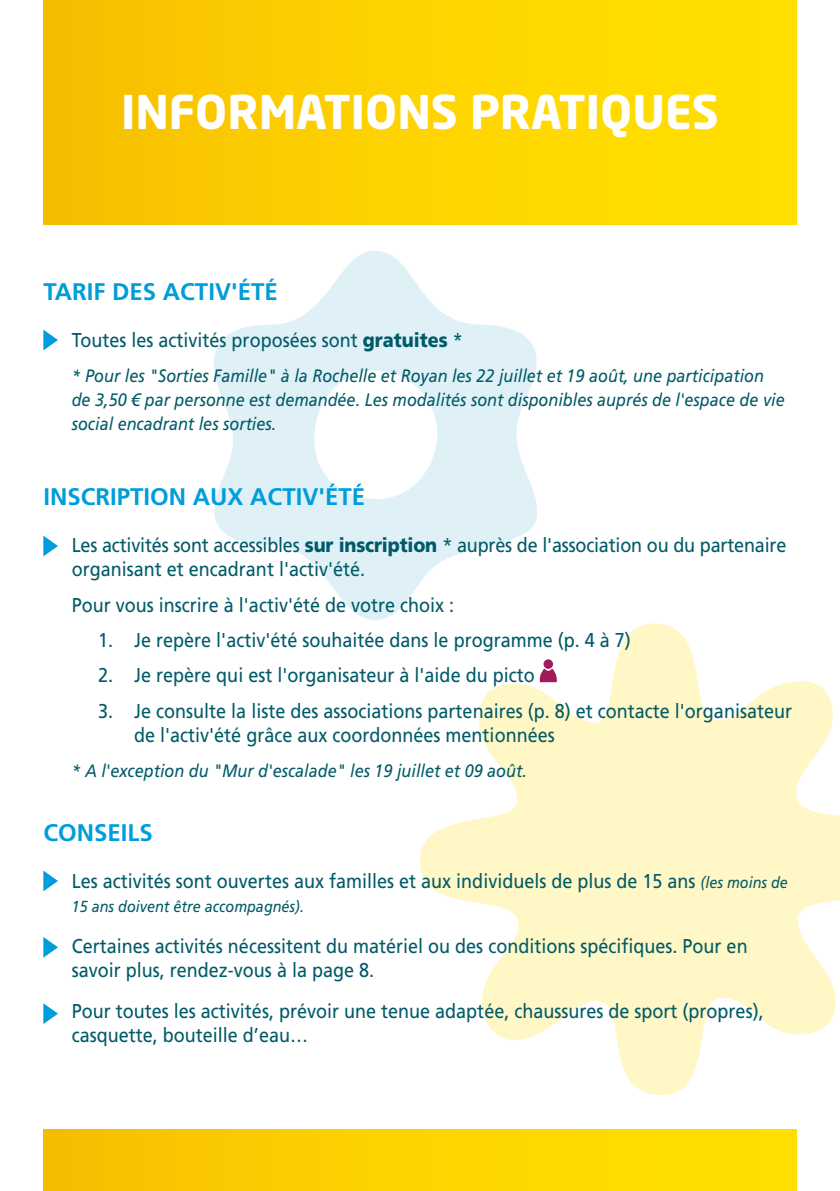
<style>
.page{position:relative;width:840px;height:1191px;background:#fff}
.page>*{position:absolute;margin:0;border:0;box-sizing:border-box;transform-origin:0 0}
.t1{font:700 46px "Neo Sans Std";color:#fff}
.t2{font:700 24px "Frutiger LT Std";color:#009ddb}
.t3{font:20px/24px "Frutiger LT Std";color:#005b68;scale:.9 1}
.t4{font:italic 18px/24px "Frutiger LT Std";color:#005b68;scale:.9 1}
.t5{font:italic 16px "Frutiger LT Std";color:#005b68;scale:.9 1}
.s1{font-weight:900}
.s2{font-style:italic;font-size:16px}
</style>
<div class="page">
<svg style="left:214px;top:251px;width:323px;height:369px;fill:#dff1f7"></svg>
<svg style="left:420px;top:623px;width:419px;height:472px;fill:#fff7c5"></svg>
<div style="left:43px;top:0;width:753px;height:224px;background:linear-gradient(to right,#f8c000,#ffe200)"></div>
<div style="left:43px;top:1129px;width:753px;height:62px;background:linear-gradient(to right,#f8c000,#ffe200)"></div>
<div style="left:543px;top:659px;width:9px;height:10px;background:#a21a5b;border-radius:50%"></div>
<svg style="left:538px;top:669px;width:19px;height:13px"></svg>
<svg style="left:43px;top:330px;width:15px;height:20px"></svg>
<svg style="left:43px;top:535px;width:15px;height:21px"></svg>
<svg style="left:43px;top:870px;width:15px;height:21px"></svg>
<svg style="left:43px;top:937px;width:15px;height:20px"></svg>
<svg style="left:43px;top:1003px;width:15px;height:21px"></svg>
<h1 class="t1" style="left:121px;top:82px;width:599px">INFORMATIONS PRATIQUES</h1>
<p class="t2" style="left:43px;top:277px;width:236px">TARIF DES ACTIV'ÉTÉ</p>
<p class="t3" style="left:72px;top:328px;width:436px">Toutes les activités proposées sont <span class="s1">gratuites</span> *</p>
<p class="t4" style="left:72px;top:364px;width:793px">* Pour les "Sorties Famille" à la Rochelle et Royan les 22 juillet et 19 août, une participation de 3,50 € par personne est demandée. Les modalités sont disponibles auprés de l'espace de vie social encadrant les sorties.</p>
<p class="t2" style="left:43px;top:483px;width:323px">INSCRIPTION AUX ACTIV'ÉTÉ</p>
<p class="t3" style="left:72px;top:533px;width:795px">Les activités sont accessibles <span class="s1">sur inscription</span> * auprès de l'association ou du partenaire organisant et encadrant l'activ'été.</p>
<p class="t3" style="left:72px;top:592px;width:426px">Pour vous inscrire à l'activ'été de votre choix :</p>
<p class="t3" style="left:98px;top:628px;width:593px">1. Je repère l'activ'été souhaitée dans le programme (p. 4 à 7)</p>
<p class="t3" style="left:98px;top:663px;width:486px">2. Je repère qui est l'organisateur à l'aide du picto</p>
<p class="t3" style="left:134px;top:698px;width:732px;text-indent:-36px">3. Je consulte la liste des associations partenaires (p. 8) et contacte l'organisateur de l'activ'été grâce aux coordonnées mentionnées</p>
<p class="t4" style="left:72px;top:759px;width:507px">* A l'exception du "Mur d'escalade" les 19 juillet et 09 août.</p>
<p class="t2" style="left:43px;top:818px;width:111px">CONSEILS</p>
<p class="t3" style="left:72px;top:869px;width:796px">Les activités sont ouvertes aux familles et aux individuels de plus de 15 ans <span class="s2">(les moins de</span></p>
<p class="t5" style="left:72px;top:897px;width:259px">15 ans doivent être accompagnés).</p>
<p class="t3" style="left:72px;top:934px;width:752px">Certaines activités nécessitent du matériel ou des conditions spécifiques. Pour en savoir plus, rendez-vous à la page 8.</p>
<p class="t3" style="left:72px;top:999px;width:769px">Pour toutes les activités, prévoir une tenue adaptée, chaussures de sport (propres), casquette, bouteille d’eau…</p>
</div>
